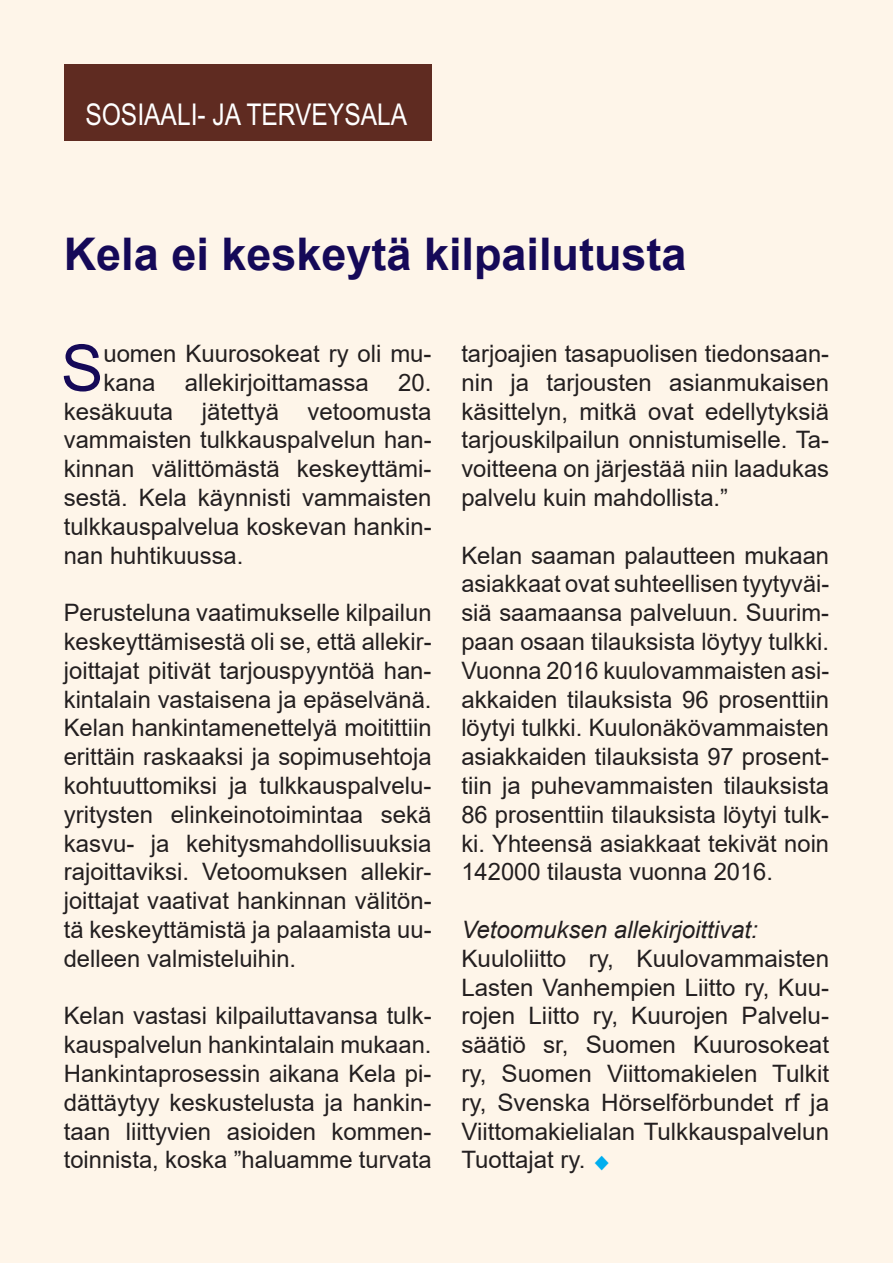
<style>
.page{position:relative;width:893px;height:1263px;background:#fef5e9}
.page>*{position:absolute;margin:0;border:0;box-sizing:border-box;transform-origin:0 0}
.t1{font:64.2px "Arial";color:#150958}
.t2{font:700 45px "Arial";color:#150958}
.t3{font:30px "Arial Narrow";color:#fff}
.t4{font:24px/28.8px "Arial";color:#231f20;text-align:justify}
.t5{font:italic 24px "Arial";color:#231f20}
</style>
<div class="page">
<div style="left:64px;top:64px;width:368px;height:76px;background:#5f2b21"></div>
<p class="t3" style="left:85px;top:93px;width:323px">SOSIAALI- JA TERVEYSALA</p>
<h2 class="t2" style="left:64px;top:222px;width:624px">Kela ei keskeytä kilpailutusta</h2>
<h1 class="t1" style="left:61px;top:324px;width:44px">S</h1>
<p class="t4" style="left:103px;top:339px;width:330px">uomen Kuurosokeat ry oli mu-</p>
<p class="t4" style="left:103px;top:368px;width:330px">kana allekirjoittamassa 20.</p>
<p class="t4" style="left:64px;top:397px;width:369px">kesäkuuta jätettyä vetoomusta</p>
<p class="t4" style="left:64px;top:425px;width:369px">vammaisten tulkkauspalvelun han-</p>
<p class="t4" style="left:64px;top:454px;width:369px">kinnan välittömästä keskeyttämi-</p>
<p class="t4" style="left:64px;top:483px;width:369px">sestä. Kela käynnisti vammaisten</p>
<p class="t4" style="left:64px;top:512px;width:369px">tulkkauspalvelua koskevan hankin-</p>
<p class="t4" style="left:64px;top:541px;width:181px">nan huhtikuussa.</p>
<p class="t4" style="left:64px;top:598px;width:369px">Perusteluna vaatimukselle kilpailun keskeyttämisestä oli se, että allekir&shy;joittajat pitivät tarjouspyyntöä han&shy;kintalain vastaisena ja epäselvänä.<br>Kelan hankintamenettelyä moitittiin erittäin raskaaksi ja sopimusehtoja kohtuuttomiksi ja tulkkauspalvelu&shy;yritysten elinkeinotoimintaa sekä kasvu- ja kehitysmahdollisuuksia rajoittaviksi. Vetoomuksen allekir&shy;joittajat vaativat hankinnan välitön&shy;tä keskeyttämistä ja palaamista uu&shy;delleen valmisteluihin.</p>
<p class="t4" style="left:64px;top:1001px;width:369px">Kelan vastasi kilpailuttavansa tulk&shy;kauspalvelun hankintalain mukaan.<br>Hankintaprosessin aikana Kela pi&shy;dättäytyy keskustelusta ja hankin&shy;taan liittyvien asioiden kommen&shy;toinnista, koska ”haluamme turvata</p>
<p class="t4" style="left:461px;top:339px;width:369px">tarjoajien tasapuolisen tiedonsaan&shy;nin ja tarjousten asianmukaisen käsittelyn, mitkä ovat edellytyksiä tarjouskilpailun onnistumiselle. Ta&shy;voitteena on järjestää niin laadukas palvelu kuin mahdollista.”</p>
<p class="t4" style="left:461px;top:541px;width:369px">Kelan saaman palautteen mukaan asiakkaat ovat suhteellisen tyytyväi&shy;siä saamaansa palveluun. Suurim&shy;paan osaan tilauksista löytyy tulkki.<br>Vuonna 2016 kuulovammaisten asi&shy;akkaiden tilauksista 96 prosenttiin löytyi tulkki. Kuulonäkövammaisten asiakkaiden tilauksista 97 prosent&shy;tiin ja puhevammaisten tilauksista 86 prosenttiin tilauksista löytyi tulk&shy;ki. Yhteensä asiakkaat tekivät noin 142000 tilausta vuonna 2016.</p>
<p class="t5" style="left:461px;top:914px;width:298px">Vetoomuksen allekirjoittivat:</p>
<p class="t4" style="left:461px;top:944px;width:369px">Kuuloliitto ry, Kuulovammaisten Lasten Vanhempien Liitto ry, Kuu&shy;rojen Liitto ry, Kuurojen Palvelu&shy;säätiö sr, Suomen Kuurosokeat ry, Suomen Viittomakielen Tulkit ry, Svenska Hörselförbundet rf ja Viittomakielialan Tulkkauspalvelun Tuottajat ry.</p>
</div>
